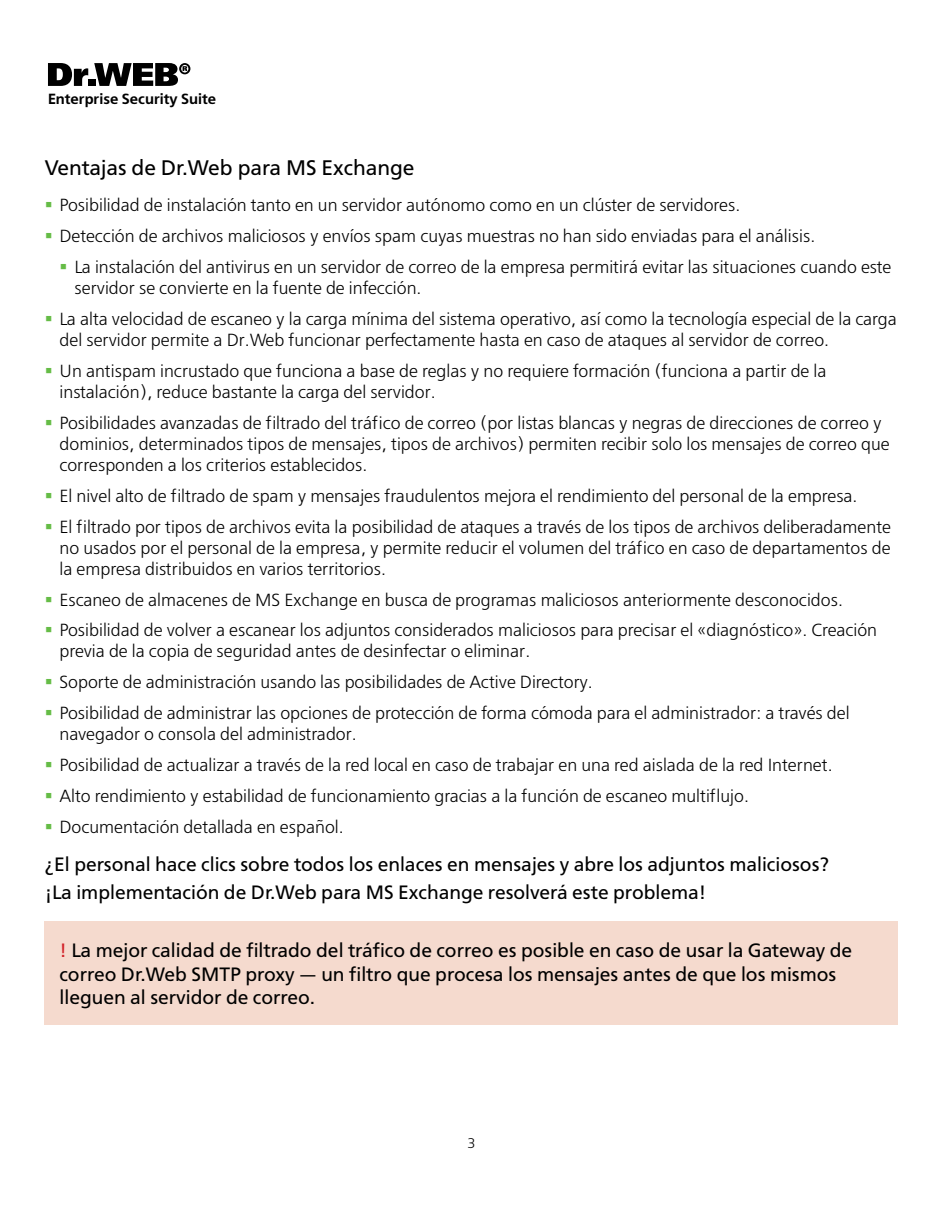
<style>
.page{position:relative;width:943px;height:1206px;background:#fff}
.page>*{position:absolute;margin:0;border:0;box-sizing:border-box;transform-origin:0 0}
.zag{font:21px "Free Set";color:#000}
.txt{font:19.25px/23.1px "Free Set";color:#000}
.t1{font:300 17.5px/21px "Free Set";color:#000}
.t2{font:600 14.7px "Free Set";color:#000}
.t3{font:300 14px "Free Set";color:#000}
.s1{color:#d2232a}
</style>
<div class="page">
<div style="left:45px;top:921px;width:853px;height:104px;background:#f5dace"></div>
<svg style="left:48px;top:63px;width:40px;height:23px"></svg>
<div style="left:88px;top:80px;width:7px;height:6px;background:#000"></div>
<svg style="left:94px;top:63px;width:96px;height:23px"></svg>
<p class="t2" style="left:48px;top:89px;width:169px">Enterprise Security Suite</p>
<p class="zag" style="left:45px;top:154px;width:371px">Ventajas de Dr.Web para MS Exchange</p>
<p class="t1" style="left:60px;top:194px;width:682px">Posibilidad de instalación tanto en un servidor autónomo como en un clúster de servidores.</p>
<p class="t1" style="left:60px;top:225px;width:757px">Detección de archivos maliciosos y envíos spam cuyas muestras no han sido enviadas para el análisis.</p>
<p class="t1" style="left:74px;top:256px;width:818px">La instalación del antivirus en un servidor de correo de la empresa permitirá evitar las situaciones cuando este servidor se convierte en la fuente de infección.</p>
<p class="t1" style="left:60px;top:308px;width:838px">La alta velocidad de escaneo y la carga mínima del sistema operativo, así como la tecnología especial de la carga del servidor permite a Dr.Web funcionar perfectamente hasta en caso de ataques al servidor de correo.</p>
<p class="t1" style="left:60px;top:360px;width:768px">Un antispam incrustado que funciona a base de reglas y no requiere formación (funciona a partir de la instalación), reduce bastante la carga del servidor.</p>
<p class="t1" style="left:60px;top:412px;width:831px">Posibilidades avanzadas de filtrado del tráfico de correo (por listas blancas y negras de direcciones de correo y dominios, determinados tipos de mensajes, tipos de archivos) permiten recibir solo los mensajes de correo que corresponden a los criterios establecidos.</p>
<p class="t1" style="left:60px;top:485px;width:799px">El nivel alto de filtrado de spam y mensajes fraudulentos mejora el rendimiento del personal de la empresa.</p>
<p class="t1" style="left:60px;top:516px;width:833px;text-align:justify">El filtrado por tipos de archivos evita la posibilidad de ataques a través de los tipos de archivos deliberadamente no usados por el personal de la empresa, y permite reducir el volumen del tráfico en caso de departamentos de la empresa distribuidos en varios territorios.</p>
<p class="t1" style="left:60px;top:589px;width:785px">Escaneo de almacenes de MS Exchange en busca de programas maliciosos anteriormente desconocidos.</p>
<p class="t1" style="left:60px;top:620px;width:819px">Posibilidad de volver a escanear los adjuntos considerados maliciosos para precisar el «diagnóstico». Creación previa de la copia de seguridad antes de desinfectar o eliminar.</p>
<p class="t1" style="left:60px;top:672px;width:535px">Soporte de administración usando las posibilidades de Active Directory.</p>
<p class="t1" style="left:60px;top:703px;width:791px">Posibilidad de administrar las opciones de protección de forma cómoda para el administrador: a través del navegador o consola del administrador.</p>
<p class="t1" style="left:60px;top:754px;width:774px">Posibilidad de actualizar a través de la red local en caso de trabajar en una red aislada de la red Internet.</p>
<p class="t1" style="left:60px;top:785px;width:691px">Alto rendimiento y estabilidad de funcionamiento gracias a la función de escaneo multiflujo.</p>
<p class="t1" style="left:60px;top:816px;width:286px">Documentación detallada en español.</p>
<p class="txt" style="left:45px;top:852px;width:786px">¿El personal hace clics sobre todos los enlaces en mensajes y abre los adjuntos maliciosos?</p>
<p class="txt" style="left:45px;top:880px;width:663px">¡La implementación de Dr.Web para MS Exchange resolverá este problema!</p>
<p class="txt" style="left:60px;top:938px;width:794px"><span class="s1">!</span> La mejor calidad de filtrado del tráfico de correo es posible en caso de usar la Gateway de correo Dr.Web SMTP proxy — un filtro que procesa los mensajes antes de que los mismos lleguen al servidor de correo.</p>
<p class="t3" style="left:467px;top:1134px;width:10px">3</p>
</div>
